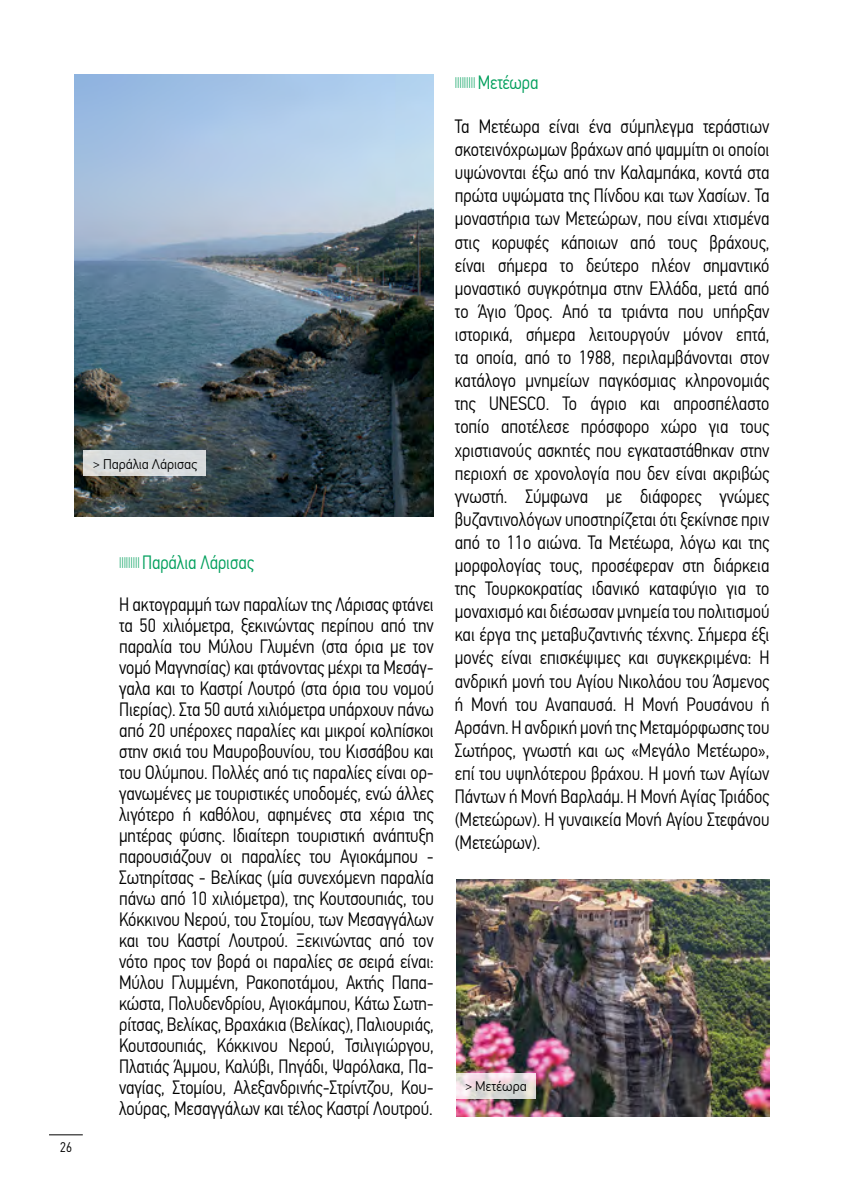
<style>
.page{position:relative;width:844px;height:1191px;background:#fff}
.page>*{position:absolute;margin:0;border:0;box-sizing:border-box;transform-origin:0 0}
.t1{font:300 19.25px/23.1px "PF Din Text Cond Pro";letter-spacing:-.005em;color:#000;text-align:justify}
.t2{font:300 14px "PF Din Text Pro";letter-spacing:-.005em;color:#000}
.t3{font:300 14px "PF Din Text Cond Pro";color:#000}
.t4{font:300 12.25px "PF Din Text Cond Pro";color:#009f5c}
.s1{font-size:12.25px;color:#009f5c}
.s2{color:#009f5c}
.s3{font-size:19.25px}
</style>
<div class="page">
<img style="left:74px;top:74px;width:359px;height:442px">
<img style="left:456px;top:879px;width:313px;height:237px">
<svg style="left:456px;top:1073px;width:79px;height:26px;background:#e6ddde"></svg>
<div style="left:83px;top:450px;width:122px;height:26px;background:#d7dbdc"></div>
<hr style="left:49px;top:1134px;width:34px;height:1px;background:#000">
<p class="t3" style="left:60px;top:1139px;width:13px">26</p>
<p class="t2" style="left:93px;top:456px;width:105px">&gt; Παράλια Λάρισας</p>
<p class="t1" style="left:119px;top:541px;width:316px;line-height:42px"><span class="s1">|||||||||</span> <span class="s2">Παράλια Λάρισας<br></span>Η ακτογραμμή των παραλίων της Λάρισας φτάνει</p>
<p class="t1" style="left:119px;top:614px;width:316px;line-height:21px">τα 50 χιλιόμετρα, ξεκινώντας περίπου από την παραλία του Μύλου Γλυμένη (στα όρια με τον νομό Μαγνησίας) και φτάνοντας μέχρι τα Μεσάγ&shy;γαλα και το Καστρί Λουτρό (στα όρια του νομού Πιερίας). Στα 50 αυτά χιλιόμετρα υπάρχουν πάνω από 20 υπέροχες παραλίες και μικροί κολπίσκοι στην σκιά του Μαυροβουνίου, του Κισσάβου και του Ολύμπου. Πολλές από τις παραλίες είναι ορ&shy;γανωμένες με τουριστικές υποδομές, ενώ άλλες λιγότερο ή καθόλου, αφημένες στα χέρια της μητέρας φύσης. Ιδιαίτερη τουριστική ανάπτυξη παρουσιάζουν οι παραλίες του Αγιοκάμπου - Σωτηρίτσας - Βελίκας (μία συνεχόμενη παραλία πάνω από 10 χιλιόμετρα), της Κουτσουπιάς, του Κόκκινου Νερού, του Στομίου, των Μεσαγγάλων και του Καστρί Λουτρού. Ξεκινώντας από τον νότο προς τον βορά οι παραλίες σε σειρά είναι:<br>Μύλου Γλυμμένη, Ρακοποτάμου, Ακτής Παπα&shy;κώστα, Πολυδενδρίου, Αγιοκάμπου, Κάτω Σωτη&shy;ρίτσας, Βελίκας, Βραχάκια (Βελίκας), Παλιουριάς, Κουτσουπιάς, Κόκκινου Νερού, Τσιλιγιώργου, Πλατιάς Άμμου, Καλύβι, Πηγάδι, Ψαρόλακα, Πα&shy;ναγίας, Στομίου, Αλεξανδρινής-Στρίντζου, Κου&shy;λούρας, Μεσαγγάλων και τέλος Καστρί Λουτρού.</p>
<p class="t4" style="left:454px;top:75px;width:85px">||||||||| <span class="s3">Μετέωρα</span></p>
<p class="t1" style="left:454px;top:115px;width:316px">Τα Μετέωρα είναι ένα σύμπλεγμα τεράστιων σκοτεινόχρωμων βράχων από ψαμμίτη οι οποίοι υψώνονται έξω από την Καλαμπάκα, κοντά στα πρώτα υψώματα της Πίνδου και των Χασίων. Τα μοναστήρια των Μετεώρων, που είναι χτισμένα στις κορυφές κάποιων από τους βράχους, είναι σήμερα το δεύτερο πλέον σημαντικό μοναστικό συγκρότημα στην Ελλάδα, μετά από το Άγιο Όρος. Από τα τριάντα που υπήρξαν ιστορικά, σήμερα λειτουργούν μόνον επτά, τα οποία, από το 1988, περιλαμβάνονται στον κατάλογο μνημείων παγκόσμιας κληρονομιάς της UNESCO. Το άγριο και απροσπέλαστο τοπίο αποτέλεσε πρόσφορο χώρο για τους χριστιανούς ασκητές που εγκαταστάθηκαν στην περιοχή σε χρονολογία που δεν είναι ακριβώς γνωστή. Σύμφωνα με διάφορες γνώμες βυζαντινολόγων υποστηρίζεται ότι ξεκίνησε πριν από το 11ο αιώνα. Τα Μετέωρα, λόγω και της μορφολογίας τους, προσέφεραν στη διάρκεια της Τουρκοκρατίας ιδανικό καταφύγιο για το μοναχισμό και διέσωσαν μνημεία του πολιτισμού και έργα της μεταβυζαντινής τέχνης. Σήμερα έξι μονές είναι επισκέψιμες και συγκεκριμένα: Η ανδρική μονή του Αγίου Νικολάου του Άσμενος ή Μονή του Αναπαυσά. Η Μονή Ρουσάνου ή Αρσάνη. Η ανδρική μονή της Μεταμόρφωσης του Σωτήρος, γνωστή και ως «Μεγάλο Μετέωρο», επί του υψηλότερου βράχου. Η μονή των Αγίων Πάντων ή Μονή Βαρλαάμ. Η Μονή Αγίας Τριάδος (Μετεώρων). Η γυναικεία Μονή Αγίου Στεφάνου (Μετεώρων).</p>
<p class="t2" style="left:465px;top:1078px;width:63px">&gt; Μετέωρα</p>
</div>
